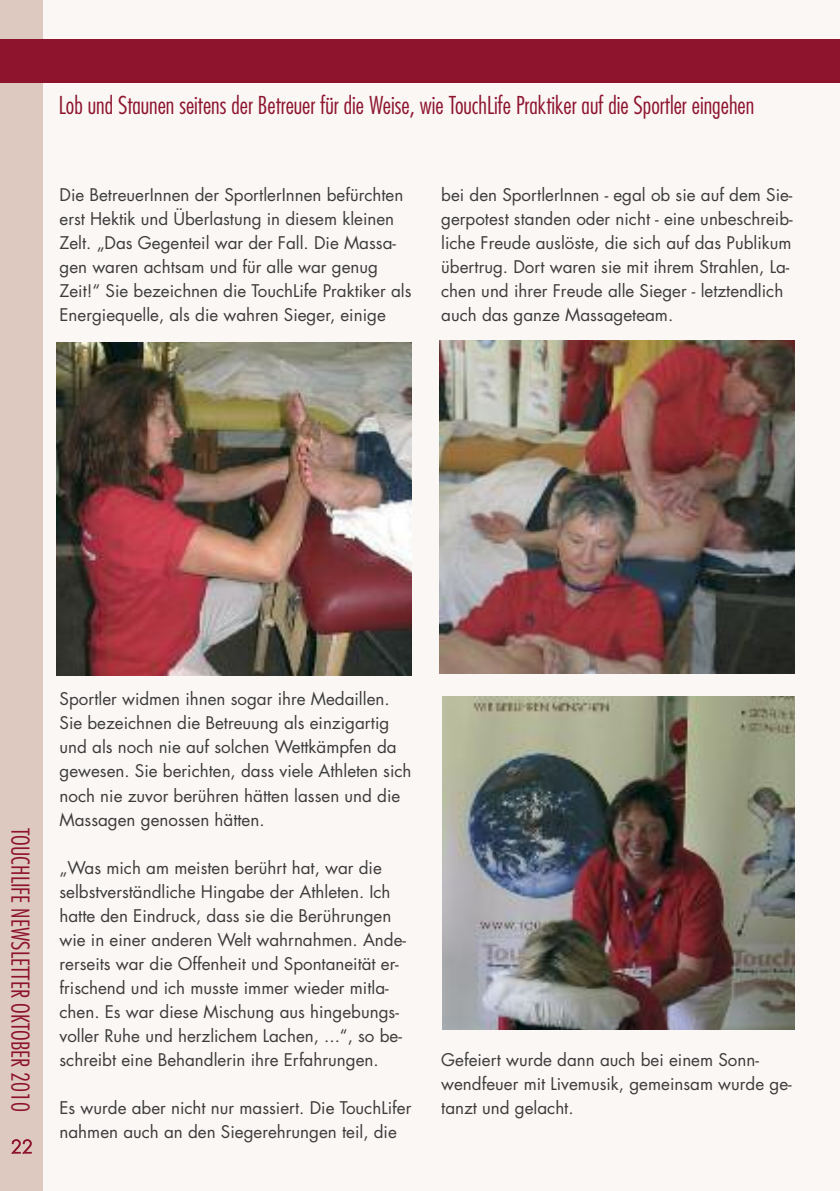
<style>
.page{position:relative;width:840px;height:1191px;background:#fff}
.page>*{position:absolute;margin:0;border:0;box-sizing:border-box;transform-origin:0 0}
.t1{font:300 condensed 24px "Futura";color:#8e142e}
.t2{font:300 20px "Futura T";color:#8e142e}
.t3{font:17px/24px "Futura";color:#3d3c3c}
</style>
<div class="page">
<div style="left:0;top:0;width:839px;height:1191px;background:#faf7f5"></div>
<div style="left:0;top:0;width:43px;height:1191px;background:#dec9c0"></div>
<div style="left:0;top:40px;width:839px;height:43px;background:#8e142e"></div>
<img style="left:439px;top:340px;width:355px;height:333px">
<img style="left:57px;top:342px;width:354px;height:333px">
<img style="left:442px;top:696px;width:352px;height:333px">
<h1 class="t1" style="left:59px;top:95px;width:696px">Lob und Staunen seitens der Betreuer für die Weise, wie TouchLife Praktiker auf die Sportler eingehen</h1>
<p class="t3" style="left:59px;top:184px;width:353px">Die BetreuerInnen der SportlerInnen befürchten erst Hektik und Überlastung in diesem kleinen Zelt. „Das Gegenteil war der Fall. Die Massa&shy;gen waren achtsam und für alle war genug Zeit!“ Sie bezeichnen die TouchLife Praktiker als Energiequelle, als die wahren Sieger, einige</p>
<p class="t3" style="left:441px;top:184px;width:353px">bei den SportlerInnen - egal ob sie auf dem Sie&shy;gerpotest standen oder nicht - eine unbeschreib&shy;liche Freude auslöste, die sich auf das Publikum übertrug. Dort waren sie mit ihrem Strahlen, La&shy;chen und ihrer Freude alle Sieger - letztendlich auch das ganze Massageteam.</p>
<h1 class="t1" style="left:31px;top:828px;width:286px;rotate:90deg">TOUCHLIFE NEWSLETTER OKTOBER 2010</h1>
<p class="t2" style="left:11px;top:1134px;width:23px">22</p>
<p class="t3" style="left:59px;top:688px;width:353px">Sportler widmen ihnen sogar ihre Medaillen.<br>Sie bezeichnen die Betreuung als einzigartig und als noch nie auf solchen Wettkämpfen da gewesen. Sie berichten, dass viele Athleten sich noch nie zuvor berühren hätten lassen und die Massagen genossen hätten.</p>
<p class="t3" style="left:59px;top:856px;width:348px">„Was mich am meisten berührt hat, war die selbstverständliche Hingabe der Athleten. Ich hatte den Eindruck, dass sie die Berührungen wie in einer anderen Welt wahrnahmen. Ande&shy;rerseits war die Offenheit und Spontaneität er&shy;frischend und ich musste immer wieder mitla&shy;chen. Es war diese Mischung aus hingebungs&shy;voller Ruhe und herzlichem Lachen, ...“, so be&shy;schreibt eine Behandlerin ihre Erfahrungen.</p>
<p class="t3" style="left:59px;top:1096px;width:353px">Es wurde aber nicht nur massiert. Die TouchLifer nahmen auch an den Siegerehrungen teil, die</p>
<p class="t3" style="left:441px;top:1048px;width:352px">Gefeiert wurde dann auch bei einem Sonn&shy;wendfeuer mit Livemusik, gemeinsam wurde ge&shy;tanzt und gelacht.</p>
</div>
